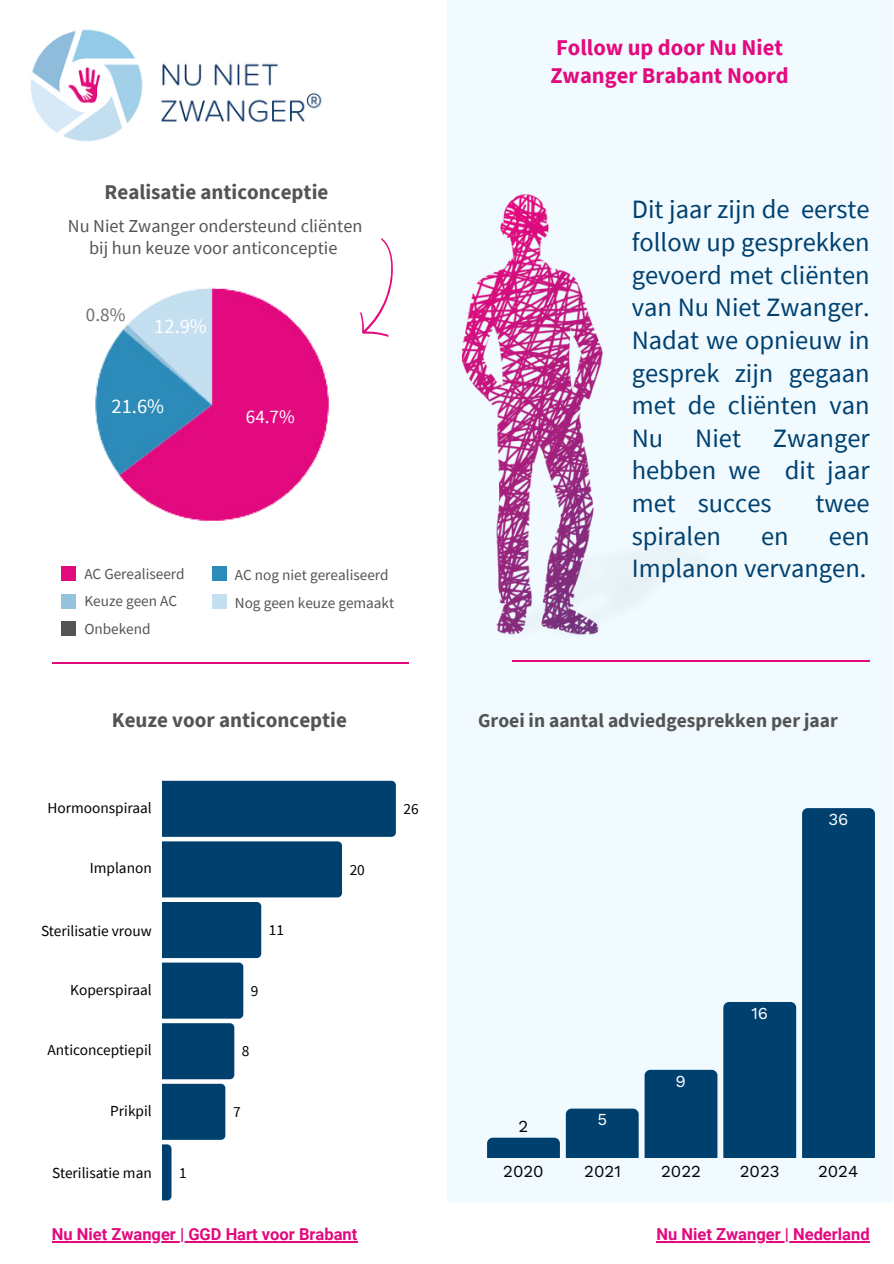
<style>
.page{position:relative;width:894px;height:1264px;background:#fff}
.page>*{position:absolute;margin:0;border:0;box-sizing:border-box;transform-origin:0 0}
.t1{font:26.4px/32.7px "Source Sans Pro";color:#00406f;text-align:justify}
.t2{font:700 22.5px/28.2px "Source Sans Pro";color:#e3097e}
.t3{font:700 21px "Source Sans Pro";color:#545454}
.t4{font:20.55px "Source Sans Pro";color:#fff}
.t5{font:700 19.5px "Source Sans Pro";color:#545454}
.t6{font:19.05px "Source Sans Pro";color:#fff}
.t7{font:19.05px "Source Sans Pro";color:#6d6e71}
.t8{font:18.3px/22.5px "Source Sans Pro";color:#545454;text-align:center}
.t9{font:16.8px "GGD Work Sans";color:#000}
.t10{font:16.8px "GGD Work Sans";color:#fff}
.t11{font:700 16.5px "Roboto";color:#e3097e}
.t12{font:15.3px "Source Sans Pro";color:#000}
.t13{font:15.3px "Source Sans Pro";color:#545454}
</style>
<div class="page">
<img style="left:30px;top:29px;width:292px;height:113px">
<hr style="left:52px;top:662px;width:357px;height:1px;background:#e3097e">
<div style="left:446px;top:0;width:446px;height:1201px;background:#f0faff"></div>
<svg style="left:360px;top:238px;width:33px;height:99px"></svg>
<div style="left:61px;top:566px;width:15px;height:15px;background:#e3097e"></div>
<div style="left:61px;top:594px;width:15px;height:15px;background:#95c2dd"></div>
<div style="left:212px;top:566px;width:15px;height:15px;background:#2d8bba"></div>
<div style="left:212px;top:594px;width:15px;height:15px;background:#c4dff0"></div>
<div style="left:61px;top:621px;width:15px;height:15px;background:#545454"></div>
<img style="left:95px;top:287px;width:234px;height:234px">
<svg style="left:162px;top:780px;width:234px;height:420px"></svg>
<hr style="left:512px;top:660px;width:356px;height:1px;background:#e3097e">
<img style="left:462px;top:194px;width:172px;height:441px">
<svg style="left:487px;top:1137px;width:72px;height:20px"></svg>
<div style="left:565px;top:1108px;width:73px;height:49px;background:#00406f"></div>
<div style="left:644px;top:1069px;width:73px;height:88px;background:#00406f"></div>
<svg style="left:723px;top:808px;width:151px;height:349px"></svg>
<hr style="left:52px;top:1241px;width:305px;height:1px;background:#e3097e">
<hr style="left:656px;top:1241px;width:213px;height:1px;background:#e3097e">
<p class="t3" style="left:105px;top:178px;width:225px">Realisatie anticonceptie</p>
<p class="t8" style="left:68px;top:214px;width:296px">Nu Niet Zwanger ondersteund cliënten bij hun keuze voor anticonceptie</p>
<p class="t7" style="left:86px;top:302px;width:41px">0.8%</p>
<p class="t4" style="left:154px;top:312px;width:54px">12.9%</p>
<p class="t4" style="left:111px;top:393px;width:54px">21.6%</p>
<h4 class="t6" style="left:246px;top:404px;width:50px">64.7%</h4>
<h2 class="t13" style="left:84px;top:563px;width:102px">AC Gerealiseerd</h2>
<h4 class="t13" style="left:235px;top:565px;width:155px">AC nog niet gerealiseerd</h4>
<p class="t13" style="left:84px;top:591px;width:94px">Keuze geen AC</p>
<p class="t13" style="left:235px;top:593px;width:161px">Nog geen keuze gemaakt</p>
<h4 class="t13" style="left:84px;top:618px;width:68px">Onbekend</h4>
<p class="t3" style="left:112px;top:706px;width:236px">Keuze voor anticonceptie</p>
<p class="t12" style="left:47px;top:797px;width:106px">Hormoonspiraal</p>
<p class="t12" style="left:403px;top:799px;width:17px">26</p>
<p class="t12" style="left:90px;top:858px;width:63px">Implanon</p>
<p class="t12" style="left:349px;top:859px;width:17px">20</p>
<p class="t12" style="left:41px;top:920px;width:112px">Sterilisatie vrouw</p>
<p class="t12" style="left:269px;top:920px;width:17px">11</p>
<p class="t12" style="left:70px;top:979px;width:83px">Koperspiraal</p>
<p class="t12" style="left:251px;top:980px;width:9px">9</p>
<p class="t12" style="left:47px;top:1040px;width:106px">Anticonceptiepil</p>
<p class="t12" style="left:242px;top:1041px;width:9px">8</p>
<p class="t12" style="left:110px;top:1100px;width:43px">Prikpil</p>
<p class="t12" style="left:233px;top:1101px;width:9px">7</p>
<p class="t2" style="left:550px;top:33px;width:240px">Follow up door Nu Niet<br>Zwanger Brabant Noord</p>
<p class="t1" style="left:631px;top:192px;width:239px">Dit jaar zijn de eerste follow up gesprekken gevoerd met cliënten van Nu Niet Zwanger.<br>Nadat we opnieuw in gesprek zijn gegaan met de cliënten van Nu Niet Zwanger hebben we dit jaar met succes</p>
<p class="t1" style="left:815px;top:486px;width:56px">twee</p>
<p class="t1" style="left:631px;top:519px;width:91px">spiralen</p>
<p class="t1" style="left:761px;top:519px;width:29px">en</p>
<p class="t1" style="left:631px;top:519px;width:239px;text-align:right">een<br>Implanon vervangen.</p>
<h2 class="t5" style="left:478px;top:708px;width:361px">Groei in aantal adviedgesprekken per jaar</h2>
<p class="t10" style="left:828px;top:809px;width:22px">36</p>
<p class="t9" style="left:518px;top:1116px;width:11px">2</p>
<p class="t10" style="left:597px;top:1109px;width:11px">5</p>
<p class="t10" style="left:675px;top:1070px;width:12px">9</p>
<p class="t10" style="left:751px;top:1003px;width:18px">16</p>
<p class="t12" style="left:52px;top:1162px;width:101px">Sterilisatie man</p>
<p class="t12" style="left:179px;top:1162px;width:9px">1</p>
<p class="t9" style="left:503px;top:1161px;width:42px">2020</p>
<p class="t9" style="left:584px;top:1161px;width:38px">2021</p>
<p class="t9" style="left:661px;top:1161px;width:41px">2022</p>
<p class="t9" style="left:739px;top:1161px;width:41px">2023</p>
<p class="t9" style="left:817px;top:1161px;width:42px">2024</p>
<p class="t11" style="left:52px;top:1224px;width:307px">Nu Niet Zwanger | GGD Hart voor Brabant</p>
<p class="t11" style="left:656px;top:1224px;width:214px">Nu Niet Zwanger | Nederland</p>
</div>
